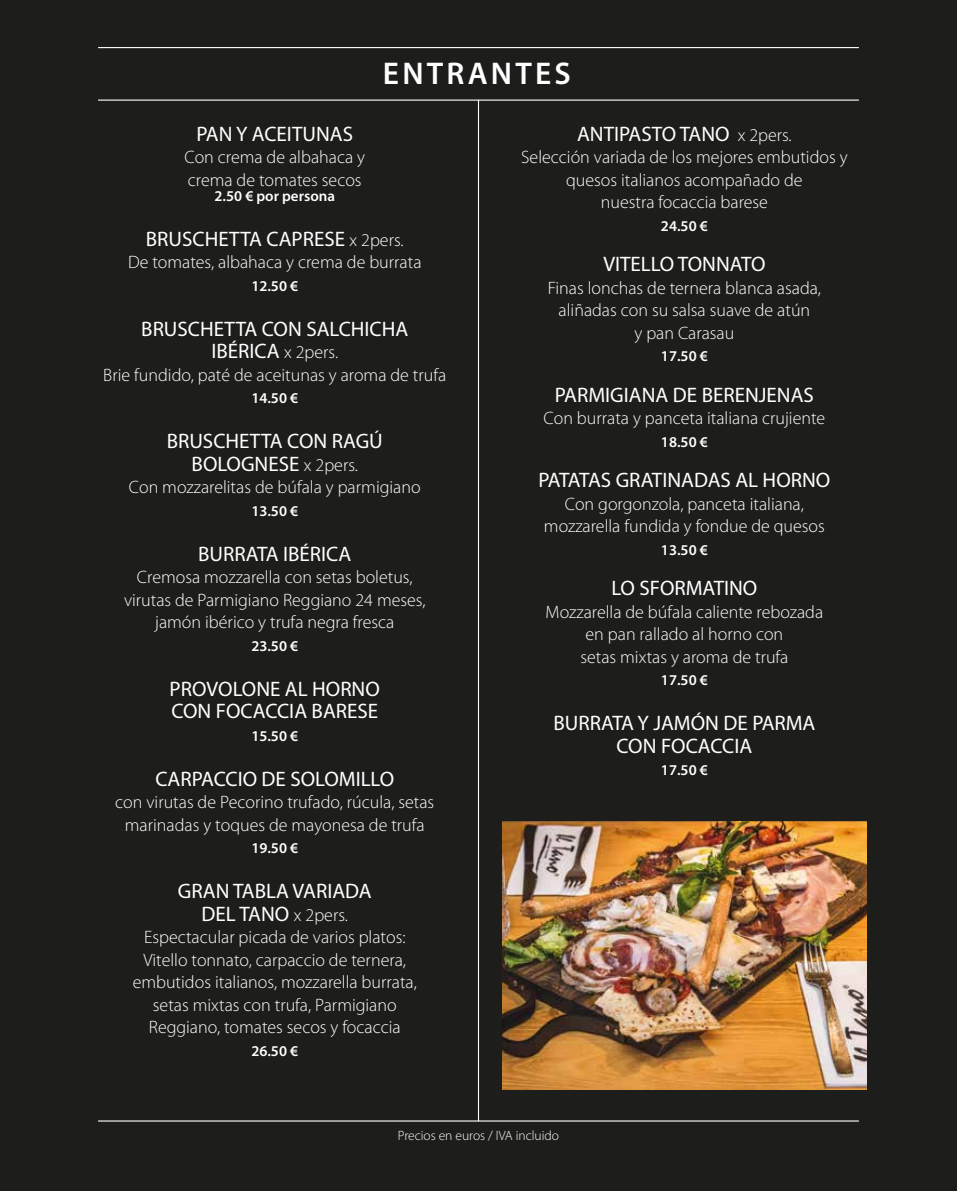
<style>
.page{position:relative;width:957px;height:1191px;background:#1d1d1b}
.page>*{position:absolute;margin:0;border:0;box-sizing:border-box;transform-origin:0 0}
.t1{font:600 31.5px "Myriad Pro";letter-spacing:.1em;color:#fff}
.t2{font:21px/22.5px "Myriad Pro";color:#fff;text-align:center}
.t3{font:300 18px/22.5px "Myriad Pro";color:#fff;text-align:center}
.t4{font:600 15px "Myriad Pro";color:#fff}
.t5{font:300 13.5px "Myriad Pro";color:#fff}
.s1{font-weight:300;font-size:18px}
</style>
<div class="page">
<hr style="left:99px;top:100px;width:759px;height:1px;background:#fff">
<hr style="left:99px;top:1120px;width:759px;height:1px;background:#fff">
<hr style="left:99px;top:47px;width:759px;height:1px;background:#fff">
<hr style="left:478px;top:100px;width:1px;height:1020px;background:#fff">
<img style="left:502px;top:822px;width:364px;height:267px">
<h1 class="t1" style="left:383px;top:54px;width:189px">ENTRANTES</h1>
<p class="t2" style="left:196px;top:123px;width:158px">PAN Y ACEITUNAS</p>
<p class="t3" style="left:184px;top:146px;width:182px;text-align:left">Con crema de albahaca y crema de tomates secos</p>
<p class="t4" style="left:215px;top:186px;width:122px">2.50 € por persona</p>
<p class="t2" style="left:146px;top:228px;width:259px">BRUSCHETTA CAPRESE <span class="s1">x 2pers.</span></p>
<p class="t3" style="left:128px;top:251px;width:295px">De tomates, albahaca y crema de burrata</p>
<p class="t4" style="left:251px;top:276px;width:48px">12.50 €</p>
<p class="t2" style="left:141px;top:318px;width:268px">BRUSCHETTA CON SALCHICHA<br>IBÉRICA <span class="s1">x 2pers.</span></p>
<p class="t3" style="left:103px;top:364px;width:344px">Brie fundido, paté de aceitunas y aroma de trufa</p>
<p class="t4" style="left:251px;top:388px;width:48px">14.50 €</p>
<p class="t2" style="left:167px;top:430px;width:218px">BRUSCHETTA CON RAGÚ<br>BOLOGNESE <span class="s1">x 2pers.</span></p>
<p class="t3" style="left:129px;top:476px;width:293px">Con mozzarelitas de búfala y parmigiano</p>
<p class="t4" style="left:251px;top:501px;width:48px">13.50 €</p>
<p class="t2" style="left:198px;top:543px;width:155px">BURRATA IBÉRICA</p>
<p class="t3" style="left:124px;top:566px;width:303px">Cremosa mozzarella con setas boletus, virutas de Parmigiano Reggiano 24 meses, jamón ibérico y trufa negra fresca</p>
<p class="t4" style="left:251px;top:636px;width:48px">23.50 €</p>
<p class="t2" style="left:170px;top:678px;width:212px;text-align:left">PROVOLONE AL HORNO<br>CON FOCACCIA BARESE</p>
<p class="t4" style="left:251px;top:726px;width:48px">15.50 €</p>
<p class="t2" style="left:155px;top:768px;width:240px">CARPACCIO DE SOLOMILLO</p>
<p class="t3" style="left:115px;top:791px;width:320px">con virutas de Pecorino trufado, rúcula, setas marinadas y toques de mayonesa de trufa</p>
<p class="t4" style="left:251px;top:838px;width:48px">19.50 €</p>
<p class="t2" style="left:178px;top:880px;width:195px">GRAN TABLA VARIADA<br>DEL TANO <span class="s1">x 2pers.</span></p>
<p class="t3" style="left:133px;top:926px;width:286px">Espectacular picada de varios platos:<br>Vitello tonnato, carpaccio de ternera, embutidos italianos, mozzarella burrata, setas mixtas con trufa, Parmigiano Reggiano, tomates secos y focaccia</p>
<p class="t4" style="left:251px;top:1041px;width:48px">26.50 €</p>
<p class="t2" style="left:577px;top:123px;width:216px">ANTIPASTO TANO <span class="s1">x 2pers.</span></p>
<p class="t3" style="left:521px;top:146px;width:328px">Selección variada de los mejores embutidos y quesos italianos acompañado de<br>nuestra focaccia barese</p>
<p class="t4" style="left:661px;top:216px;width:48px">24.50 €</p>
<p class="t2" style="left:603px;top:253px;width:164px">VITELLO TONNATO</p>
<p class="t3" style="left:548px;top:277px;width:275px">Finas lonchas de ternera blanca asada, aliñadas con su salsa suave de atún<br>y pan Carasau</p>
<p class="t4" style="left:661px;top:346px;width:48px">17.50 €</p>
<p class="t2" style="left:555px;top:384px;width:261px">PARMIGIANA DE BERENJENAS</p>
<p class="t3" style="left:543px;top:407px;width:283px">Con burrata y panceta italiana crujiente</p>
<p class="t4" style="left:661px;top:432px;width:48px">18.50 €</p>
<p class="t2" style="left:538px;top:469px;width:293px">PATATAS GRATINADAS AL HORNO</p>
<p class="t3" style="left:544px;top:493px;width:282px">Con gorgonzola, panceta italiana, mozzarella fundida y fondue de quesos</p>
<p class="t4" style="left:661px;top:540px;width:48px">13.50 €</p>
<p class="t2" style="left:611px;top:577px;width:148px">LO SFORMATINO</p>
<p class="t3" style="left:545px;top:601px;width:279px">Mozzarella de búfala caliente rebozada en pan rallado al horno con<br>setas mixtas y aroma de trufa</p>
<p class="t4" style="left:661px;top:670px;width:48px">17.50 €</p>
<p class="t2" style="left:553px;top:712px;width:263px">BURRATA Y JAMÓN DE PARMA<br>CON FOCACCIA</p>
<p class="t4" style="left:661px;top:760px;width:48px">17.50 €</p>
<p class="t5" style="left:398px;top:1128px;width:163px">Precios en euros / IVA incluido</p>
</div>
